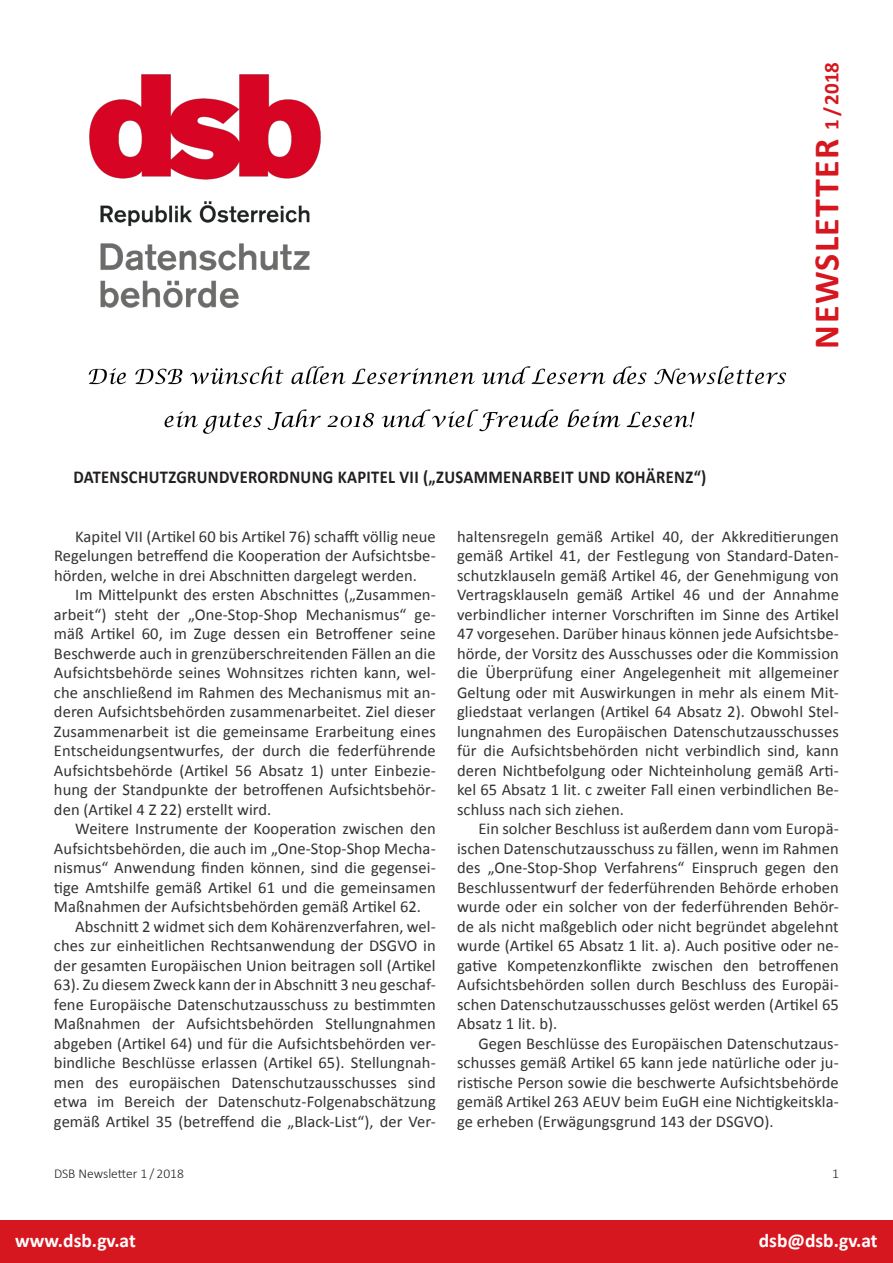
<style>
.page{position:relative;width:893px;height:1263px;background:#fff}
.page>*{position:absolute;margin:0;border:0;box-sizing:border-box;transform-origin:0 0}
.Überschrift_1{font:700 36px "Calibri";letter-spacing:.04em;color:#d7171f}
.t1{font:700 19.5px "Calibri";color:#fff}
.Überschrift_1-2{font:700 18.15px "Calibri";letter-spacing:.02em;color:#231f20;scale:.91 1}
.Fließtext_Standard{font:16.5px/19.5px "Calibri";letter-spacing:.005em;color:#333233;text-align:justify}
.t2{font:300 13.5px "Calibri";color:#231f20}
.s1{font-size:21px}
</style>
<div class="page">
<div style="left:0;top:1220px;width:893px;height:43px;background:#d7171f"></div>
<img style="left:89px;top:74px;width:232px;height:234px">
<img style="left:88px;top:366px;width:699px;height:68px">
<h1 class="Überschrift_1-2" style="left:73px;top:465px;width:697px">DATENSCHUTZGRUNDVERORDNUNG KAPITEL VII („ZUSAMMENARBEIT UND KOHÄRENZ“)</h1>
<h1 class="Überschrift_1" style="left:804px;top:349px;width:288px;rotate:-90deg">NEWSLETTER <span class="s1">1 / 2018</span></h1>
<p class="Fließtext_Standard" style="left:54px;top:526px;width:383px;text-indent:21px">Kapitel VII (Artikel 60 bis Artikel 76) schafft völlig neue Regelungen betreffend die Kooperation der Aufsichtsbe&shy;hörden, welche in drei Abschnitten dargelegt werden.</p>
<p class="Fließtext_Standard" style="left:54px;top:585px;width:383px;text-indent:21px">Im Mittelpunkt des ersten Abschnittes („Zusammen&shy;arbeit“) steht der „One-Stop-Shop Mechanismus“ ge&shy;mäß Artikel 60, im Zuge dessen ein Betroffener seine Beschwerde auch in grenzüberschreitenden Fällen an die Aufsichtsbehörde seines Wohnsitzes richten kann, wel&shy;che anschließend im Rahmen des Mechanismus mit an&shy;deren Aufsichtsbehörden zusammenarbeitet. Ziel dieser Zusammenarbeit ist die gemeinsame Erarbeitung eines Entscheidungsentwurfes, der durch die federführende Aufsichtsbehörde (Artikel 56 Absatz 1) unter Einbezie&shy;hung der Standpunkte der betroffenen Aufsichtsbehör&shy;den (Artikel 4 Z 22) erstellt wird.</p>
<p class="Fließtext_Standard" style="left:54px;top:819px;width:383px;text-indent:21px">Weitere Instrumente der Kooperation zwischen den Aufsichtsbehörden, die auch im „One-Stop-Shop Mecha&shy;nismus“ Anwendung finden können, sind die gegensei&shy;tige Amtshilfe gemäß Artikel 61 und die gemeinsamen Maßnahmen der Aufsichtsbehörden gemäß Artikel 62.</p>
<p class="Fließtext_Standard" style="left:54px;top:916px;width:383px;text-indent:21px">Abschnitt 2 widmet sich dem Kohärenzverfahren, wel&shy;ches zur einheitlichen Rechtsanwendung der DSGVO in der gesamten Europäischen Union beitragen soll (Artikel 63). Zu diesem Zweck kann der in Abschnitt 3 neu geschaf&shy;fene Europäische Datenschutzausschuss zu bestimmten Maßnahmen der Aufsichtsbehörden Stellungnahmen abgeben (Artikel 64) und für die Aufsichtsbehörden ver&shy;bindliche Beschlüsse erlassen (Artikel 65). Stellungnah&shy;men des europäischen Datenschutzausschusses sind etwa im Bereich der Datenschutz-Folgenabschätzung gemäß Artikel 35 (betreffend die „Black-List“), der Ver-</p>
<p class="Fließtext_Standard" style="left:457px;top:526px;width:383px">haltensregeln gemäß Artikel 40, der Akkreditierungen gemäß Artikel 41, der Festlegung von Standard-Daten&shy;schutzklauseln gemäß Artikel 46, der Genehmigung von Vertragsklauseln gemäß Artikel 46 und der Annahme verbindlicher interner Vorschriften im Sinne des Artikel 47 vorgesehen. Darüber hinaus können jede Aufsichtsbe&shy;hörde, der Vorsitz des Ausschusses oder die Kommission die Überprüfung einer Angelegenheit mit allgemeiner Geltung oder mit Auswirkungen in mehr als einem Mit&shy;gliedstaat verlangen (Artikel 64 Absatz 2). Obwohl Stel&shy;lungnahmen des Europäischen Datenschutzausschusses für die Aufsichtsbehörden nicht verbindlich sind, kann deren Nichtbefolgung oder Nichteinholung gemäß Arti&shy;kel 65 Absatz 1 lit. c zweiter Fall einen verbindlichen Be&shy;schluss nach sich ziehen.</p>
<p class="Fließtext_Standard" style="left:457px;top:819px;width:383px;text-indent:21px">Ein solcher Beschluss ist außerdem dann vom Europä&shy;ischen Datenschutzausschuss zu fällen, wenn im Rahmen des „One-Stop-Shop Verfahrens“ Einspruch gegen den Beschlussentwurf der federführenden Behörde erhoben wurde oder ein solcher von der federführenden Behör&shy;de als nicht maßgeblich oder nicht begründet abgelehnt wurde (Artikel 65 Absatz 1 lit. a). Auch positive oder ne&shy;gative Kompetenzkonflikte zwischen den betroffenen Aufsichtsbehörden sollen durch Beschluss des Europäi&shy;schen Datenschutzausschusses gelöst werden (Artikel 65<br>Absatz 1 lit. b).</p>
<p class="Fließtext_Standard" style="left:457px;top:1033px;width:383px;text-indent:21px">Gegen Beschlüsse des Europäischen Datenschutzaus&shy;schusses gemäß Artikel 65 kann jede natürliche oder ju&shy;ristische Person sowie die beschwerte Aufsichtsbehörde gemäß Artikel 263 AEUV beim EuGH eine Nichtigkeitskla&shy;ge erheben (Erwägungsgrund 143 der DSGVO).</p>
<p class="t2" style="left:54px;top:1165px;width:131px">DSB Newsletter 1 / 2018</p>
<p class="t2" style="left:832px;top:1165px;width:8px">1</p>
<p class="t1" style="left:15px;top:1228px;width:122px">www.dsb.gv.at</p>
<p class="t1" style="left:759px;top:1228px;width:120px">dsb@dsb.gv.at</p>
</div>
